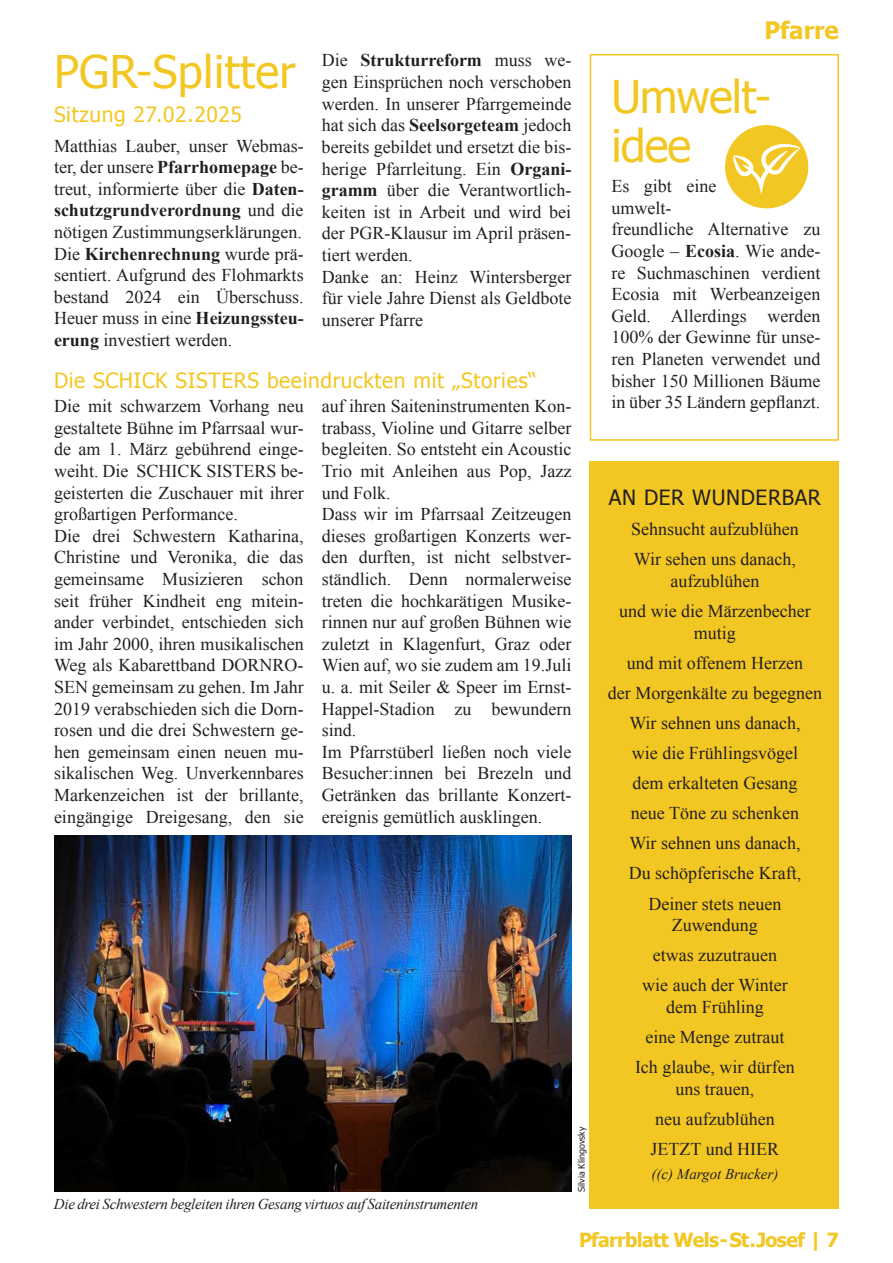
<style>
.page{position:relative;width:893px;height:1263px;background:#fff}
.page>*{position:absolute;margin:0;border:0;box-sizing:border-box;transform-origin:0 0}
.t1{font:45px "Tahoma";letter-spacing:.005em;color:#f3c723}
.t2{font:45px/49.5px "Tahoma";letter-spacing:-.02em;color:#f3c723}
.t3{font:700 24px "Tahoma";color:#f3c723}
.t4{font:21px "Tahoma";letter-spacing:.03em;color:#f3c723}
.t5{font:21px "Tahoma";letter-spacing:.03em;color:#231f20}
.t6{font:700 19.5px "Tahoma";letter-spacing:-.03em;color:#f3c723}
.t7{font:18px/21.6px "Times New Roman";color:#231f20}
.t8{font:italic 15px "Times New Roman";letter-spacing:-.02em;color:#231f20}
.t9{font:italic 15px "Times New Roman";color:#231f20}
.t10{font:9px "Tahoma";color:#231f20}
.s1{font-weight:700}
</style>
<div class="page">
<div style="left:590px;top:461px;width:249px;height:748px;background:#f3c723"></div>
<div style="left:590px;top:54px;width:249px;height:387px;border:1px solid #f3c723"></div>
<div style="left:725px;top:125px;width:83px;height:83px;background:#f3c723;border-radius:50%"></div>
<svg style="left:733px;top:144px;width:67px;height:51px"></svg>
<img style="left:54px;top:835px;width:517px;height:357px">
<h1 class="t1" style="left:54px;top:54px;width:243px">PGR-Splitter</h1>
<p class="t4" style="left:54px;top:106px;width:190px">Sitzung 27.02.2025</p>
<p class="t7" style="left:54px;top:136px;width:251px;text-align:justify">Matthias Lauber, unser Webmas&shy;ter, der unsere <span class="s1">Pfarrhomepage</span> be&shy;treut, informierte über die <span class="s1">Daten&shy;schutzgrundverordnung</span> und die nötigen Zustimmungserklärungen.<br>Die <span class="s1">Kirchenrechnung</span> wurde prä&shy;sentiert. Aufgrund des Flohmarkts bestand 2024 ein Überschuss.<br>Heuer muss in eine <span class="s1">Heizungssteu&shy;erung</span> investiert werden.</p>
<p class="t7" style="left:322px;top:51px;width:251px">Die <span class="s1">Strukturreform</span> muss we&shy;gen Einsprüchen noch verschoben werden. In unserer Pfarrgemeinde hat sich das <span class="s1">Seelsorgeteam</span> jedoch bereits gebildet und ersetzt die bis&shy;herige Pfarrleitung. Ein <span class="s1">Organi&shy;gramm</span> über die Verantwortlich&shy;keiten ist in Arbeit und wird bei der PGR-Klausur im April präsen&shy;tiert werden.<br>Danke an: Heinz Wintersberger für viele Jahre Dienst als Geldbote unserer Pfarre</p>
<p class="t4" style="left:54px;top:371px;width:484px">Die SCHICK SISTERS beeindruckten mit „Stories“</p>
<h2 class="t3" style="left:764px;top:17px;width:76px">Pfarre</h2>
<h1 class="t2" style="left:611px;top:75px;width:161px">Umwelt&shy;idee</h1>
<p class="t7" style="left:611px;top:177px;width:211px">Es gibt eine<br>umwelt-<br>freundliche Alternative zu<br>Google – <span class="s1">Ecosia</span>. Wie ande&shy;re Suchmaschinen verdient<br>Ecosia mit Werbeanzeigen<br>Geld. Allerdings werden<br>100% der Gewinne für unse&shy;ren Planeten verwendet und bisher 150 Millionen Bäume</p>
<p class="t7" style="left:54px;top:397px;width:251px">Die mit schwarzem Vorhang neu</p>
<p class="t7" style="left:611px;top:391px;width:211px">in über 35 Ländern gep昀氀anzt.</p>
<p class="t7" style="left:54px;top:419px;width:251px">gestaltete Bühne im Pfarrsaal wur&shy;de am 1. März gebührend einge&shy;weiht. Die SCHICK SISTERS be&shy;geisterten die Zuschauer mit ihrer großartigen Performance.<br>Die drei Schwestern Katharina,<br>Christine und Veronika, die das gemeinsame Musizieren schon seit früher Kindheit eng mitein&shy;ander verbindet, entschieden sich im Jahr 2000, ihren musikalischen<br>Weg als Kabarettband DORNRO-<br>SEN gemeinsam zu gehen. Im Jahr<br>2019 verabschieden sich die Dorn&shy;rosen und die drei Schwestern ge&shy;hen gemeinsam einen neuen mu&shy;sikalischen Weg. Unverkennbares<br>Markenzeichen ist der brillante, eingängige Dreigesang, den sie</p>
<p class="t7" style="left:322px;top:397px;width:251px">auf ihren Saiteninstrumenten Kon&shy;trabass, Violine und Gitarre selber begleiten. So entsteht ein Acoustic<br>Trio mit Anleihen aus Pop, Jazz und Folk.<br>Dass wir im Pfarrsaal Zeitzeugen dieses großartigen Konzerts wer&shy;den durften, ist nicht selbstver&shy;ständlich. Denn normalerweise treten die hochkarätigen Musike&shy;rinnen nur auf großen Bühnen wie zuletzt in Klagenfurt, Graz oder<br>Wien auf, wo sie zudem am 19.Juli u. a. mit Seiler &amp; Speer im Ernst-<br>Happel-Stadion zu bewundern sind.<br>Im Pfarrstüberl ließen noch viele<br>Besucher:innen bei Brezeln und<br>Getränken das brillante Konzert&shy;ereignis gemütlich ausklingen.</p>
<p class="t5" style="left:609px;top:489px;width:214px">AN DER WUNDERBAR</p>
<p class="t7" style="left:631px;top:516px;width:169px;line-height:30.2px">Sehnsucht aufzublühen<br>Wir sehen uns danach,</p>
<p class="t7" style="left:619px;top:567px;width:193px;line-height:30.2px;text-align:center">aufzublühen<br>und wie die Märzenbecher</p>
<p class="t7" style="left:608px;top:619px;width:216px;line-height:30.2px;text-align:center">mutig<br>und mit offenem Herzen<br>der Morgenkälte zu begegnen<br>Wir sehnen uns danach,<br>wie die Frühlingsvögel<br>dem erkalteten Gesang<br>neue Töne zu schenken<br>Wir sehnen uns danach,<br>Du schöpferische Kraft,<br>Deiner stets neuen</p>
<p class="t7" style="left:642px;top:912px;width:147px;line-height:30.2px;text-align:center">Zuwendung<br>etwas zuzutrauen wie auch der Winter</p>
<p class="t7" style="left:635px;top:993px;width:161px;line-height:30.2px;text-align:center">dem Frühling<br>eine Menge zutraut<br>Ich glaube, wir dürfen</p>
<p class="t7" style="left:651px;top:1075px;width:130px;line-height:30.2px;text-align:center">uns trauen,<br>neu aufzublühen<br>JETZT und HIER</p>
<p class="t9" style="left:651px;top:1168px;width:128px">((c) Margot Brucker)</p>
<p class="t10" style="left:578px;top:1192px;width:66px;rotate:-90deg">Silvia Klingovsky</p>
<p class="t8" style="left:54px;top:1193px;width:426px">Die drei Schwestern begleiten ihren Gesang virtuos auf Saiteninstrumenten</p>
<p class="t6" style="left:579px;top:1226px;width:261px">Pfarrblatt Wels - St . Josef | 7</p>
</div>
